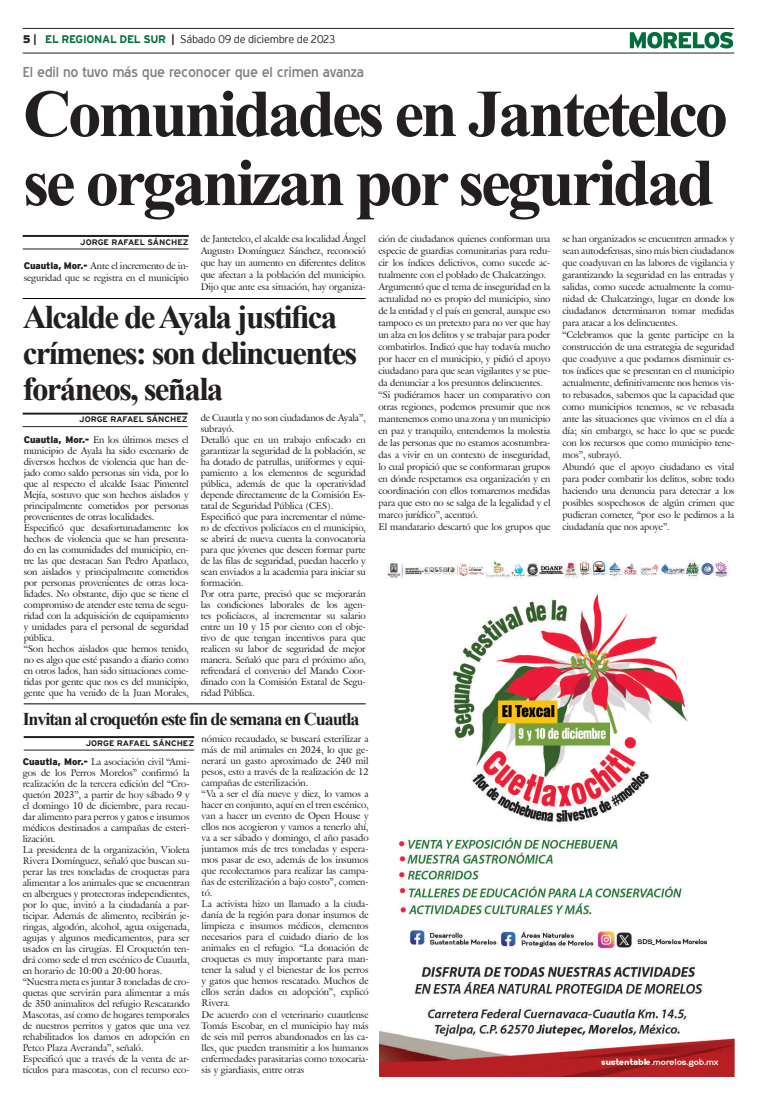
<style>
.page{position:relative;width:757px;height:1106px;background:#fff}
.page>*{position:absolute;margin:0;border:0;box-sizing:border-box;transform-origin:0 0}
.t1{font:700 67px/69px "Times New Roman";letter-spacing:-.05em;color:#231f20}
.t2{font:700 33px/36px "Times New Roman";letter-spacing:-.05em;color:#231f20}
.t3{font:700 18px "Times New Roman";letter-spacing:-.06em;color:#231f20}
.t4{font:14px "Blue Highway";letter-spacing:-.015em;color:#808285;scale:1.05 1}
.t5{font:300 11px "Interstate";letter-spacing:-.025em;color:#231f20}
.t6{font:9.5px/11px "Galliard IT Cby BT";letter-spacing:-.01em;color:#231f20}
.t7{font:700 8px "Interstate";color:#231f20;scale:1.05 1}
.s1{font-weight:900}
.s2{font-weight:700}
.s3{font-weight:700;color:#006f3c}
.s4{font-family:"Interstate";font-weight:900}
</style>
<div class="page">
<hr style="left:23px;top:28px;width:711px;height:1px;background:#231f20">
<hr style="left:23px;top:53px;width:711px;height:1px;background:#231f20">
<svg style="left:630px;top:32px;width:103px;height:17px"></svg>
<img style="left:380px;top:560px;width:354px;height:516px">
<hr style="left:24px;top:736px;width:170px;height:2px;background:#231f20">
<hr style="left:24px;top:749px;width:170px;height:1px;background:#231f20">
<hr style="left:24px;top:703px;width:342px;height:1px;background:#000">
<hr style="left:23px;top:412px;width:165px;height:2px;background:#231f20">
<hr style="left:23px;top:426px;width:165px;height:1px;background:#231f20">
<hr style="left:23px;top:298px;width:343px;height:1px;background:#000">
<hr style="left:23px;top:235px;width:166px;height:2px;background:#231f20">
<hr style="left:23px;top:248px;width:166px;height:1px;background:#231f20">
<p class="t5" style="left:23px;top:33px;width:314px"><span class="s1">5</span> <span class="s2">|</span> <span class="s3">EL REGIONAL DEL SUR</span> <span class="s2">|</span> Sábado 09 de diciembre de 2023</p>
<h3 class="t4" style="left:23px;top:63px;width:327px">El edil no tuvo más que reconocer que el crimen avanza</h3>
<h1 class="t1" style="left:23px;top:77px;width:706px">Comunidades en Jantetelco se organizan por seguridad</h1>
<p class="t7" style="left:80px;top:237px;width:105px">JORGE RAFAEL SÁNCHEZ</p>
<p class="t6" style="left:378px;top:233px;width:173px;line-height:12px">ción de ciudadanos quienes conforman una especie de guardias comunitarias para redu&shy;cir los índices delictivos, como sucede ac&shy;tualmente con el poblado de Chalcatzingo.<br>Argumentó que el tema de inseguridad en la actualidad no es propio del municipio, sino de la entidad y el país en general, aunque eso tampoco es un pretexto para no ver que hay un alza en los delitos y se trabajar para poder combatirlos. Indicó que hay todavía mucho por hacer en el municipio, y pidió el apoyo ciudadano para que sean vigilantes y se pue&shy;da denunciar a los presuntos delincuentes. “Si pudiéramos hacer un comparativo con otras regiones, podemos presumir que nos mantenemos como una zona y un municipio en paz y tranquilo, entendemos la molestia de las personas que no estamos acostumbra&shy;das a vivir en un contexto de inseguridad, lo cual propició que se conformaran grupos en dónde respetamos esa organización y en coordinación con ellos tomaremos medidas para que esto no se salga de la legalidad y el marco jurídico”, acentuó.<br>El mandatario descartó que los grupos que</p>
<p class="t6" style="left:562px;top:233px;width:173px;line-height:12px">se han organizados se encuentren armados y sean autodefensas, sino más bien ciudadanos que coadyuvan en las labores de vigilancia y garantizando la seguridad en las entradas y salidas, como sucede actualmente la comu&shy;nidad de Chalcatzingo, lugar en donde los ciudadanos determinaron tomar medidas para atacar a los delincuentes.<br>“Celebramos que la gente participe en la construcción de una estrategia de seguridad que coadyuve a que podamos disminuir es&shy;tos índices que se presentan en el municipio actualmente, definitivamente nos hemos vis&shy;to rebasados, sabemos que la capacidad que como municipios tenemos, se ve rebasada ante las situaciones que vivimos en el día a día; sin embargo, se hace lo que se puede con los recursos que como municipio tene&shy;mos”, subrayó.<br>Abundó que el apoyo ciudadano es vital para poder combatir los delitos, sobre todo haciendo una denuncia para detectar a los posibles sospechosos de algún crimen que pudieran cometer, “por eso le pedimos a la ciudadanía que nos apoye”.</p>
<p class="t6" style="left:201px;top:233px;width:167px;line-height:12px;text-align:justify">de Jantetelco, el alcalde esa localidad Ángel Augusto Domínguez Sánchez, reconoció que hay un aumento en diferentes delitos que afectan a la población del municipio.<br>Dijo que ante esa situación, hay organiza-</p>
<p class="t6" style="left:24px;top:259px;width:167px;line-height:12px"><span class="s4">Cuautla, Mor.-</span> Ante el incremento de in&shy;seguridad que se registra en el municipio</p>
<h2 class="t2" style="left:23px;top:297px;width:336px">Alcalde de Ayala justifica crímenes: son delincuentes foráneos, señala</h2>
<p class="t7" style="left:79px;top:415px;width:105px">JORGE RAFAEL SÁNCHEZ</p>
<p class="t6" style="left:201px;top:412px;width:167px">de Cuautla y no son ciudadanos de Ayala”, subrayó.<br>Detalló que en un trabajo enfocado en garantizar la seguridad de la población, se ha dotado de patrullas, uniformes y equi&shy;pamiento a los elementos de seguridad pública, además de que la operatividad depende directamente de la Comisión Es&shy;tatal de Seguridad Pública (CES).<br>Especificó que para incrementar el núme&shy;ro de efectivos policíacos en el municipio, se abrirá de nueva cuenta la convocatoria para que jóvenes que deseen formar parte de las filas de seguridad, puedan hacerlo y sean enviados a la academia para iniciar su formación.<br>Por otra parte, precisó que se mejorarán las condiciones laborales de los agen&shy;tes policíacos, al incrementar su salario entre un 10 y 15 por ciento con el obje&shy;tivo de que tengan incentivos para que realicen su labor de seguridad de mejor manera. Señaló que para el próximo año, refrendará el convenio del Mando Coor&shy;dinado con la Comisión Estatal de Segu&shy;ridad Pública.</p>
<p class="t6" style="left:24px;top:434px;width:167px"><span class="s4">Cuautla, Mor.-</span> En los últimos meses el municipio de Ayala ha sido escenario de diversos hechos de violencia que han de&shy;jado como saldo personas sin vida, por lo que al respecto el alcalde Isaac Pimentel Mejía, sostuvo que son hechos aislados y principalmente cometidos por personas provenientes de otras localidades.<br>Especificó que desafortunadamente los hechos de violencia que se han presenta&shy;do en las comunidades del municipio, en&shy;tre las que destacan San Pedro Apatlaco, son aislados y principalmente cometidos por personas provenientes de otras loca&shy;lidades. No obstante, dijo que se tiene el compromiso de atender este tema de segu&shy;ridad con la adquisición de equipamiento y unidades para el personal de seguridad pública.<br>“Son hechos aislados que hemos tenido, no es algo que esté pasando a diario como en otros lados, han sido situaciones come&shy;tidas por gente que nos es del municipio, gente que ha venido de la Juan Morales,</p>
<h3 class="t3" style="left:23px;top:706px;width:338px">Invitan al croquetón este fin de semana en Cuautla</h3>
<p class="t7" style="left:86px;top:738px;width:105px">JORGE RAFAEL SÁNCHEZ</p>
<p class="t6" style="left:202px;top:733px;width:168px">nómico recaudado, se buscará esterilizar a más de mil animales en 2024, lo que ge&shy;nerará un gasto aproximado de 240 mil pesos, esto a través de la realización de 12 campañas de esterilización.<br>“Va a ser el día nueve y diez, lo vamos a hacer en conjunto, aquí en el tren escénico, van a hacer un evento de Open House y ellos nos acogieron y vamos a tenerlo ahí, va a ser sábado y domingo, el año pasado juntamos más de tres toneladas y espera&shy;mos pasar de eso, además de los insumos que recolectamos para realizar las campa&shy;ñas de esterilización a bajo costo”, comen&shy;tó.<br>La activista hizo un llamado a la ciuda&shy;danía de la región para donar insumos de limpieza e insumos médicos, elementos necesarios para el cuidado diario de los animales en el refugio. “La donación de croquetas es muy importante para man&shy;tener la salud y el bienestar de los perros y gatos que hemos rescatado. Muchos de ellos serán dados en adopción”, explicó Rivera.<br>De acuerdo con el veterinario cuautlense Tomás Escobar, en el municipio hay más de seis mil perros abandonados en las ca&shy;lles, que pueden transmitir a los humanos enfermedades parasitarias como toxocaria&shy;sis y giardiasis, entre otras</p>
<p class="t6" style="left:23px;top:756px;width:168px"><span class="s4">Cuautla, Mor.-</span> La asociación civil “Ami&shy;gos de los Perros Morelos” confirmó la realización de la tercera edición del “Cro&shy;quetón 2023”, a partir de hoy sábado 9 y el domingo 10 de diciembre, para recau&shy;dar alimento para perros y gatos e insumos médicos destinados a campañas de esteri&shy;lización.<br>La presidenta de la organización, Violeta Rivera Domínguez, señaló que buscan su&shy;perar las tres toneladas de croquetas para alimentar a los animales que se encuentran en albergues y protectoras independientes, por lo que, invitó a la ciudadanía a par&shy;ticipar. Además de alimento, recibirán je&shy;ringas, algodón, alcohol, agua oxigenada, agujas y algunos medicamentos, para ser usados en las cirugías. El Croquetón ten&shy;drá como sede el tren escénico de Cuautla, en horario de 10:00 a 20:00 horas. “Nuestra meta es juntar 3 toneladas de cro&shy;quetas que servirán para alimentar a más de 350 animalitos del refugio Rescatando Mascotas, así como de hogares temporales de nuestros perritos y gatos que una vez rehabilitados los damos en adopción en Petco Plaza Averanda”, señaló.<br>Especificó que a través de la venta de ar&shy;tículos para mascotas, con el recurso eco-</p>
</div>
